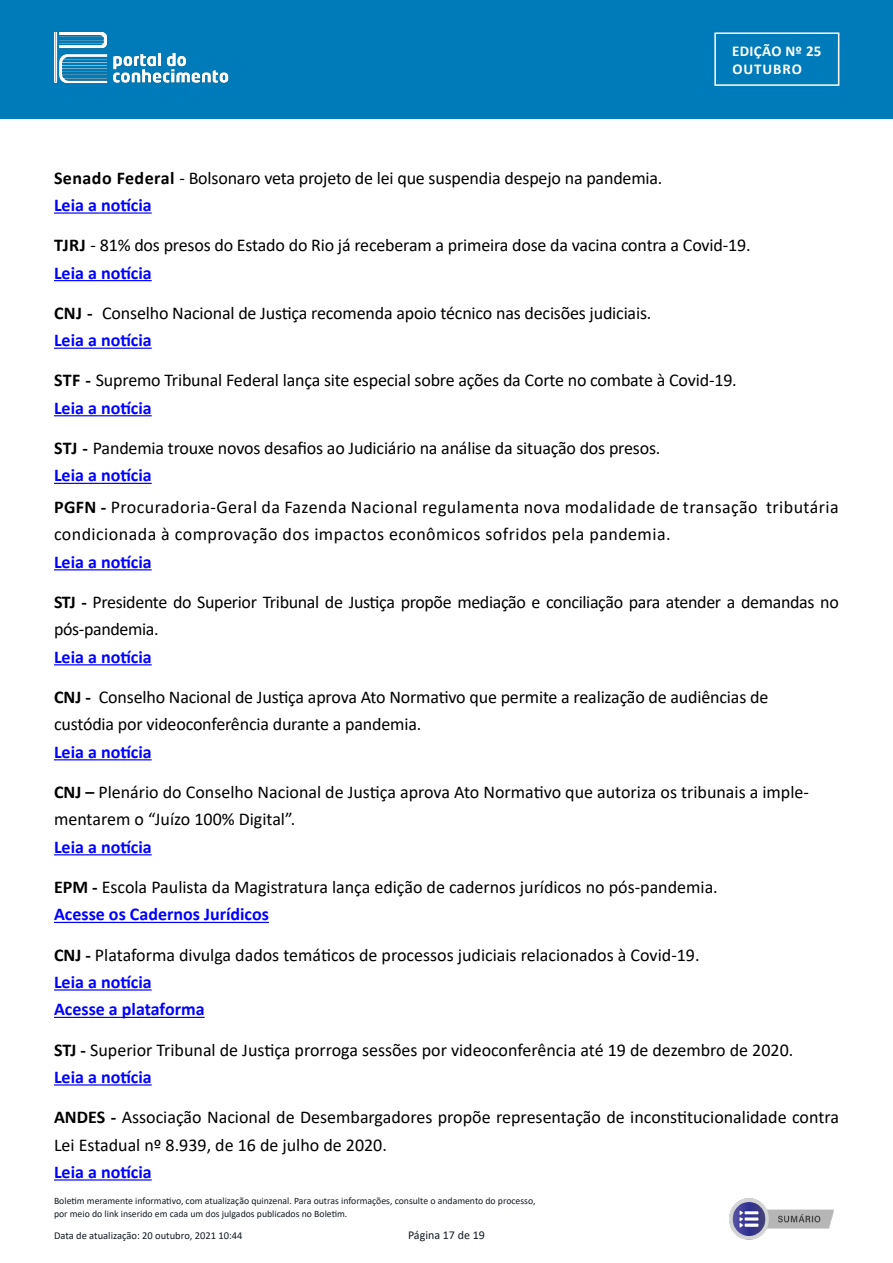
<style>
.page{position:relative;width:893px;height:1263px;background:#fff}
.page>*{position:absolute;margin:0;border:0;box-sizing:border-box;transform-origin:0 0}
.t1{font:18px/27.5px "Calibri";letter-spacing:-.01em;color:#000}
.t2{font:18px/27.5px "Calibri";letter-spacing:.025em;color:#000}
.t3{font:700 18px "Calibri";color:#00f}
.t4{font:700 15px/18px "Calibri";letter-spacing:.02em;color:#fff}
.t5{font:12px "Calibri";color:#131a22}
.t6{font:10.5px "Calibri";color:#131a22}
.t7{font:9.75px/12.3px "Calibri";color:#131a22}
.s1{font-weight:700}
.s2{font-weight:700;color:#00f}
</style>
<div class="page">
<div style="left:0;top:0;width:893px;height:118px;background:#007bb9"></div>
<img style="left:55px;top:33px;width:173px;height:51px">
<div style="left:714px;top:32px;width:125px;height:54px;border:2px solid #fff"></div>
<hr style="left:54px;top:212px;width:98px;height:2px;background:#00f">
<hr style="left:54px;top:280px;width:98px;height:1px;background:#00f">
<hr style="left:54px;top:348px;width:98px;height:1px;background:#00f">
<hr style="left:54px;top:415px;width:98px;height:1px;background:#00f">
<hr style="left:54px;top:483px;width:98px;height:1px;background:#00f">
<hr style="left:54px;top:569px;width:98px;height:1px;background:#00f">
<hr style="left:54px;top:664px;width:98px;height:1px;background:#00f">
<hr style="left:54px;top:759px;width:98px;height:1px;background:#00f">
<hr style="left:54px;top:854px;width:98px;height:1px;background:#00f">
<hr style="left:54px;top:922px;width:215px;height:1px;background:#00f">
<hr style="left:54px;top:989px;width:98px;height:1px;background:#00f">
<hr style="left:54px;top:1017px;width:151px;height:1px;background:#00f">
<hr style="left:54px;top:1084px;width:98px;height:1px;background:#00f">
<hr style="left:54px;top:1179px;width:98px;height:1px;background:#00f">
<img style="left:729px;top:1198px;width:105px;height:42px">
<p class="t4" style="left:732px;top:42px;width:91px">EDIÇÃO Nº 25<br>OUTUBRO</p>
<p class="t1" style="left:54px;top:163px;width:610px"><span class="s1">Senado Federal</span> - Bolsonaro veta projeto de lei que suspendia despejo na pandemia.<br><span class="s2">Leia a notícia</span></p>
<p class="t1" style="left:54px;top:231px;width:698px"><span class="s1">TJRJ</span> - 81% dos presos do Estado do Rio já receberam a primeira dose da vacina contra a Covid-19.<br><span class="s2">Leia a notícia</span></p>
<p class="t1" style="left:54px;top:299px;width:599px"><span class="s1">CNJ -</span> Conselho Nacional de Justiça recomenda apoio técnico nas decisões judiciais.<br><span class="s2">Leia a notícia</span></p>
<p class="t1" style="left:54px;top:366px;width:684px"><span class="s1">STF -</span> Supremo Tribunal Federal lança site especial sobre ações da Corte no combate à Covid-19.<br><span class="s2">Leia a notícia</span></p>
<p class="t1" style="left:54px;top:434px;width:608px"><span class="s1">STJ -</span> Pandemia trouxe novos desafios ao Judiciário na análise da situação dos presos.<br><span class="s2">Leia a notícia</span></p>
<p class="t2" style="left:54px;top:493px;width:786px"><span class="s1">PGFN -</span> Procuradoria-Geral da Fazenda Nacional regulamenta nova modalidade de transação tributária condicionada à comprovação dos impactos econômicos sofridos pela pandemia.</p>
<p class="t3" style="left:54px;top:549px;width:99px">Leia a notícia</p>
<p class="t1" style="left:54px;top:588px;width:786px"><span class="s1">STJ -</span> Presidente do Superior Tribunal de Justiça propõe mediação e conciliação para atender a demandas no pós-pandemia.</p>
<p class="t3" style="left:54px;top:644px;width:99px">Leia a notícia</p>
<p class="t1" style="left:54px;top:683px;width:716px"><span class="s1">CNJ -</span> Conselho Nacional de Justiça aprova Ato Normativo que permite a realização de audiências de custódia por videoconferência durante a pandemia.</p>
<p class="t3" style="left:54px;top:739px;width:99px">Leia a notícia</p>
<p class="t1" style="left:54px;top:778px;width:757px"><span class="s1">CNJ –</span> Plenário do Conselho Nacional de Justiça aprova Ato Normativo que autoriza os tribunais a imple&shy;mentarem o “Juízo 100% Digital”.</p>
<p class="t3" style="left:54px;top:834px;width:99px">Leia a notícia</p>
<p class="t1" style="left:54px;top:873px;width:665px"><span class="s1">EPM -</span> Escola Paulista da Magistratura lança edição de cadernos jurídicos no pós-pandemia.<br><span class="s2">Acesse os Cadernos Jurídicos</span></p>
<p class="t1" style="left:54px;top:940px;width:647px"><span class="s1">CNJ -</span> Plataforma divulga dados temáticos de processos judiciais relacionados à Covid-19.<br><span class="s2">Leia a notícia<br>Acesse a plataforma</span></p>
<p class="t1" style="left:54px;top:1035px;width:741px"><span class="s1">STJ -</span> Superior Tribunal de Justiça prorroga sessões por videoconferência até 19 de dezembro de 2020.<br><span class="s2">Leia a notícia</span></p>
<p class="t1" style="left:54px;top:1103px;width:786px"><span class="s1">ANDES -</span> Associação Nacional de Desembargadores propõe representação de inconstitucionalidade contra<br>Lei Estadual nº 8.939, de 16 de julho de 2020.</p>
<p class="t3" style="left:54px;top:1159px;width:99px">Leia a notícia</p>
<p class="t7" style="left:54px;top:1195px;width:483px">Boletim meramente informativo, com atualização quinzenal. Para outras informações, consulte o andamento do processo, por meio do link inserido em cada um dos julgados publicados no Boletim.</p>
<p class="t6" style="left:54px;top:1229px;width:190px">Data de atualização: 20 outubro, 2021 10:44</p>
<p class="t5" style="left:408px;top:1227px;width:78px">Página 17 de 19</p>
</div>
